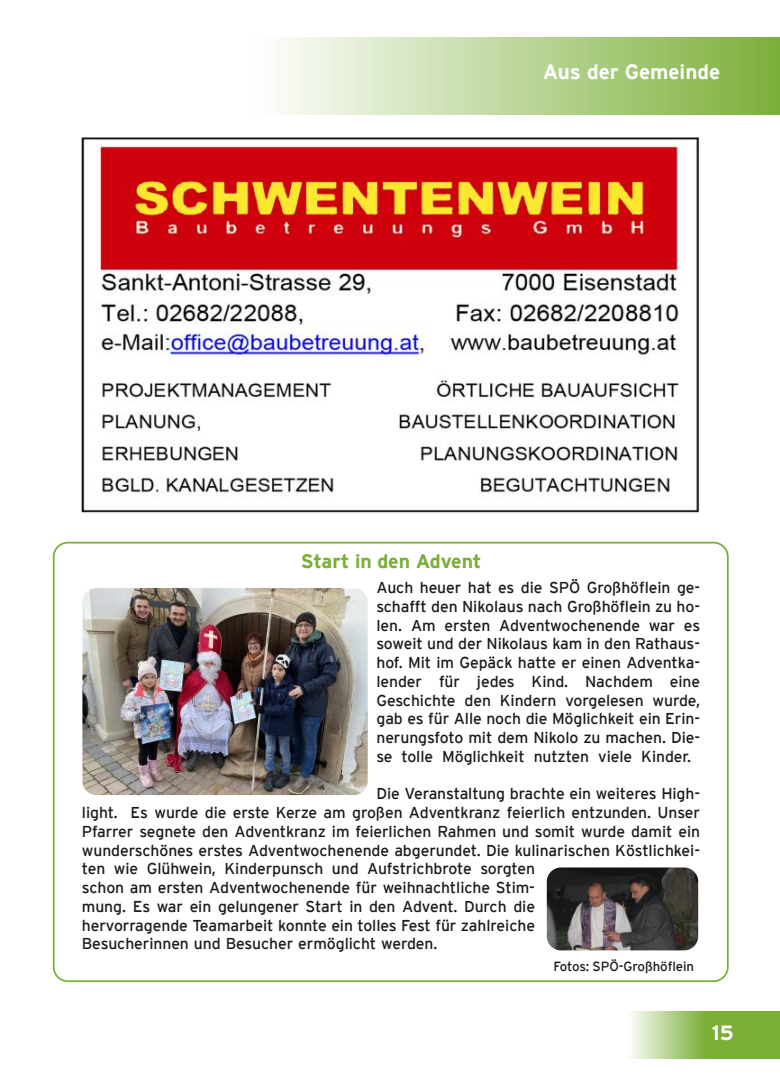
<style>
.page{position:relative;width:780px;height:1088px;background:#fff}
.page>*{position:absolute;margin:0;border:0;box-sizing:border-box;transform-origin:0 0}
.t1{font:700 20.75px "Interstate";letter-spacing:-.005em;color:#fff}
.t2{font:700 19.5px "Interstate";letter-spacing:-.005em;color:#7aae36}
.t3{font:15.75px/18.8px "Interstate";letter-spacing:-.005em;color:#1c1b1a;text-align:justify}
.t4{font:13.25px "Interstate";letter-spacing:-.005em;color:#1c1b1a}
</style>
<div class="page">
<svg style="left:283px;top:38px;width:497px;height:76px;background:#b9d496"></svg>
<div style="left:53px;top:542px;width:675px;height:440px;border:2px solid #7aae36;border-radius:14px"></div>
<svg style="left:631px;top:1011px;width:149px;height:47px;background:#99c165"></svg>
<img style="left:81px;top:137px;width:618px;height:375px">
<img style="left:82px;top:588px;width:286px;height:207px;border-radius:14px">
<img style="left:546px;top:867px;width:152px;height:83px;border-radius:14px">
<h1 class="t1" style="left:543px;top:60px;width:179px">Aus der Gemeinde</h1>
<p class="t2" style="left:301px;top:551px;width:182px">Start in den Advent</p>
<p class="t3" style="left:376px;top:578px;width:325px">Auch heuer hat es die SPÖ Großhöflein ge&shy;schafft den Nikolaus nach Großhöflein zu ho&shy;len. Am ersten Adventwochenende war es soweit und der Nikolaus kam in den Rathaus&shy;hof. Mit im Gepäck hatte er einen Adventka&shy;lender für jedes Kind. Nachdem eine Geschichte den Kindern vorgelesen wurde, gab es für Alle noch die Möglichkeit ein Erin&shy;nerungsfoto mit dem Nikolo zu machen. Die&shy;se tolle Möglichkeit nutzten viele Kinder.</p>
<p class="t3" style="left:82px;top:784px;width:619px;text-align:left;text-indent:294px">Die Veranstaltung brachte ein weiteres High&shy;light. Es wurde die erste Kerze am großen Adventkranz feierlich entzunden. Unser Pfarrer segnete den Adventkranz im feierlichen Rahmen und somit wurde damit ein wunderschönes erstes Adventwochenende abgerundet. Die kulinarischen Köstlichkei&shy;ten wie Glühwein, Kinderpunsch und Aufstrichbrote sorgten<br>schon am ersten Adventwochenende für weihnachtliche Stim-<br>mung. Es war ein gelungener Start in den Advent. Durch die<br>hervorragende Teamarbeit konnte ein tolles Fest für zahlreiche<br>Besucherinnen und Besucher ermöglicht werden.</p>
<p class="t4" style="left:553px;top:959px;width:142px">Fotos: SPÖ-Großhöflein</p>
<h1 class="t1" style="left:711px;top:1021px;width:23px">15</h1>
</div>
